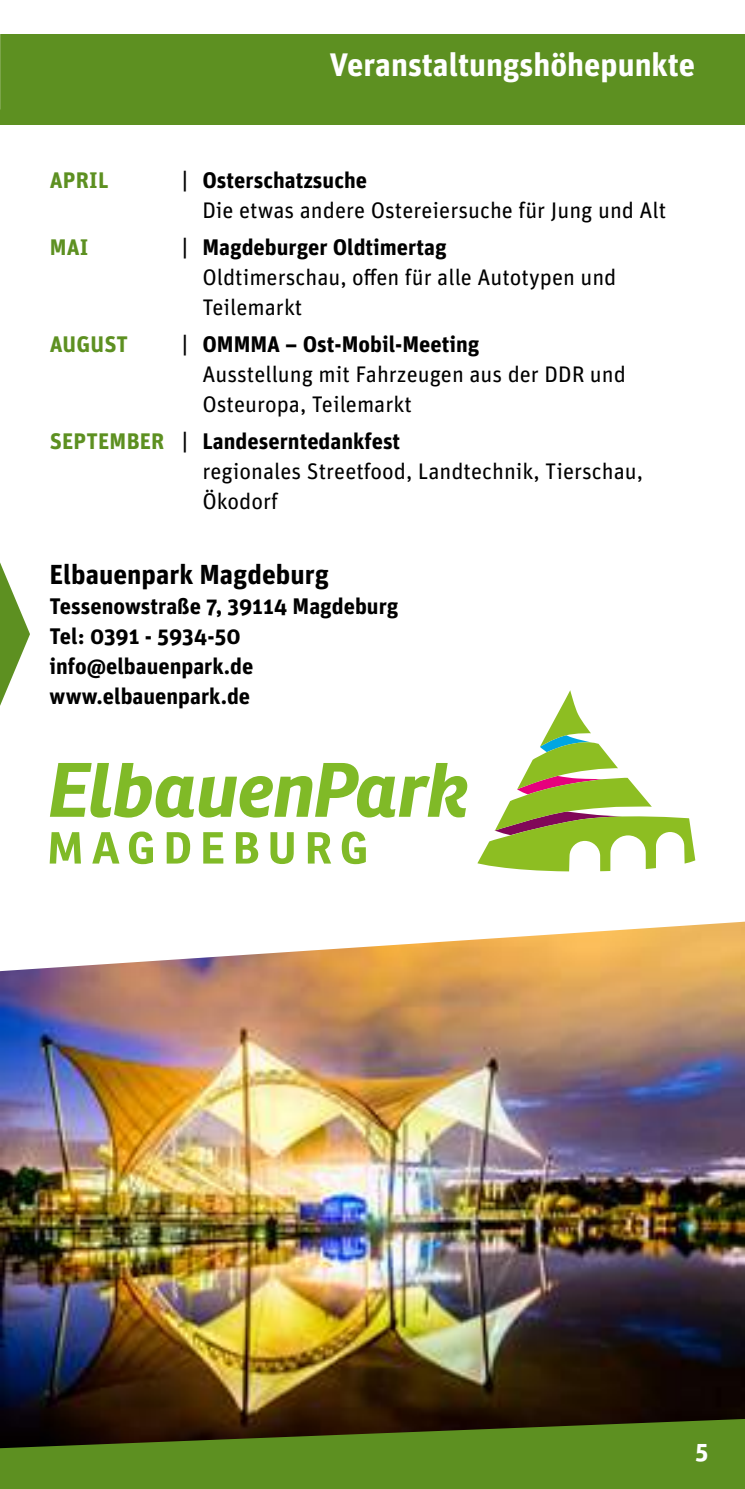
<style>
.page{position:relative;width:745px;height:1489px;background:#fff}
.page>*{position:absolute;margin:0;border:0;box-sizing:border-box;transform-origin:0 0}
.t1{font:700 32.5px "Unit Pro";color:#fff}
.t2{font:700 27.5px "Unit Pro";color:#000}
.t3{font:700 25px "Unit Pro";color:#fff}
.t4{font:22.5px/30px "Unit Pro";color:#000}
.t5{font:700 22.5px/30px "Unit Pro";color:#000}
.t6{font:700 22.5px "Unit Pro";letter-spacing:.01em;color:#5d9021}
.s1{font-weight:700;color:#5d9021}
.s2{font-weight:700}
</style>
<div class="page">
<div style="left:0;top:34px;width:744px;height:91px;background:#5d9021"></div>
<img style="left:0;top:971px;width:744px;height:447px">
<svg style="left:0;top:1418px;width:744px;height:70px;background:#4e721a"></svg>
<svg style="left:0;top:705px;width:744px;height:266px"></svg>
<svg style="left:50px;top:831px;width:315px;height:33px"></svg>
<svg style="left:50px;top:763px;width:417px;height:54px"></svg>
<svg style="left:477px;top:690px;width:217px;height:181px"></svg>
<img style="left:0;top:0;width:1px;height:110px">
<svg style="left:0;top:562px;width:30px;height:143px"></svg>
<h1 class="t1" style="left:329px;top:41px;width:367px">Veranstaltungshöhepunkte</h1>
<p class="t6" style="left:50px;top:164px;width:60px">APRIL</p>
<p class="t5" style="left:182px;top:164px;width:186px">| Osterschatzsuche</p>
<p class="t4" style="left:202px;top:194px;width:465px">Die etwas andere Ostereiersuche für Jung und Alt</p>
<p class="t6" style="left:50px;top:231px;width:40px">MAI</p>
<p class="t5" style="left:182px;top:231px;width:266px">| Magdeburger Oldtimertag</p>
<p class="t4" style="left:202px;top:261px;width:415px">Oldtimerschau, offen für alle Autotypen und<br>Teilemarkt</p>
<p class="t6" style="left:50px;top:328px;width:80px">AUGUST</p>
<p class="t5" style="left:182px;top:328px;width:298px">| OMMMA – Ost-Mobil-Meeting</p>
<p class="t4" style="left:202px;top:358px;width:425px">Ausstellung mit Fahrzeugen aus der DDR und<br>Osteuropa, Teilemarkt</p>
<p class="t4" style="left:202px;top:425px;width:442px;text-indent:-152px"><span class="s1">SEPTEMBER</span> <span class="s2">| Landeserntedankfest<br></span>regionales Streetfood, Landtechnik, Tierschau,<br>Ökodorf</p>
<p class="t2" style="left:50px;top:554px;width:281px">Elbauenpark Magdeburg</p>
<p class="t5" style="left:50px;top:589px;width:350px">Tessenowstraße 7, 39114 Magdeburg<br>Tel: 0391 - 5934-50 info@elbauenpark.de www.elbauenpark.de</p>
<p class="t3" style="left:694px;top:1433px;width:15px">5</p>
</div>
